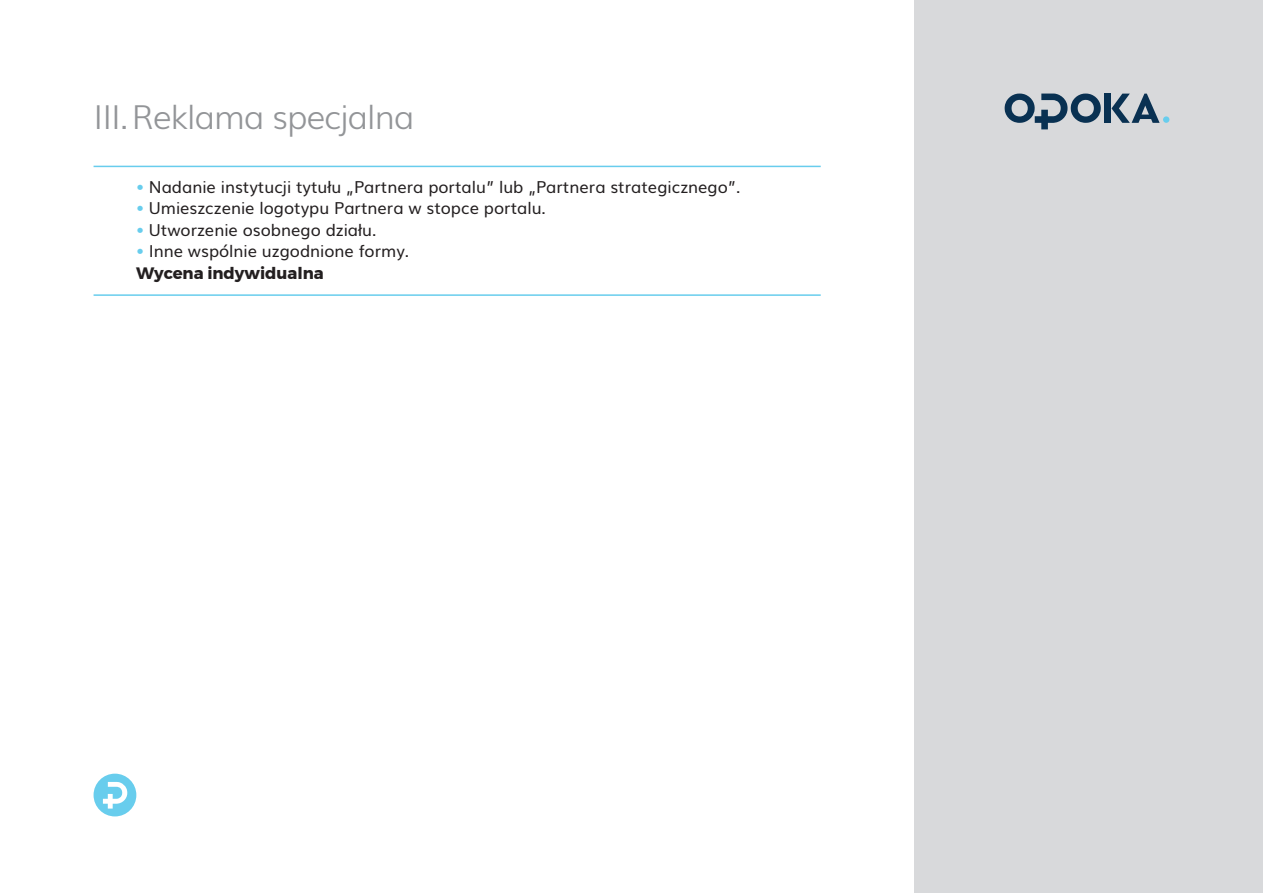
<style>
.page{position:relative;width:1263px;height:893px;background:#fff}
.page>*{position:absolute;margin:0;border:0;box-sizing:border-box;transform-origin:0 0}
.t1{font:300 33px "Muli";letter-spacing:-.025em;color:#939598}
.t2{font:16.5px "Muli";color:#231f20}
.t3{font:700 16.5px "Montserrat";color:#231f20}
.s1{color:#68cded}
</style>
<div class="page">
<hr style="left:94px;top:166px;width:727px;height:1px;background:#68cded">
<hr style="left:94px;top:294px;width:727px;height:2px;background:#68cded">
<div style="left:914px;top:0;width:349px;height:893px;background:#d8d9db"></div>
<div style="left:1163px;top:116px;width:6px;height:7px;background:#68cded;border-radius:50%"></div>
<svg style="left:1111px;top:94px;width:48px;height:29px"></svg>
<div style="left:1104px;top:94px;width:6px;height:29px;background:#093152"></div>
<svg style="left:1004px;top:94px;width:97px;height:35px"></svg>
<div style="left:94px;top:774px;width:42px;height:42px;background:#68cded;border-radius:50%"></div>
<svg style="left:103px;top:782px;width:24px;height:27px"></svg>
<h1 class="t1" style="left:94px;top:91px;width:322px">III.Reklama specjalna</h1>
<p class="t2" style="left:136px;top:173px;width:606px"><span class="s1">•</span> Nadanie instytucji tytułu „Partnera portalu” lub „Partnera strategicznego”.</p>
<p class="t2" style="left:136px;top:195px;width:411px"><span class="s1">•</span> Umieszczenie logotypu Partnera w stopce portalu.</p>
<p class="t2" style="left:136px;top:216px;width:242px"><span class="s1">•</span> Utworzenie osobnego działu.</p>
<p class="t2" style="left:136px;top:238px;width:275px"><span class="s1">•</span> Inne wspólnie uzgodnione formy.</p>
<p class="t3" style="left:136px;top:260px;width:189px">Wycena indywidualna</p>
</div>
